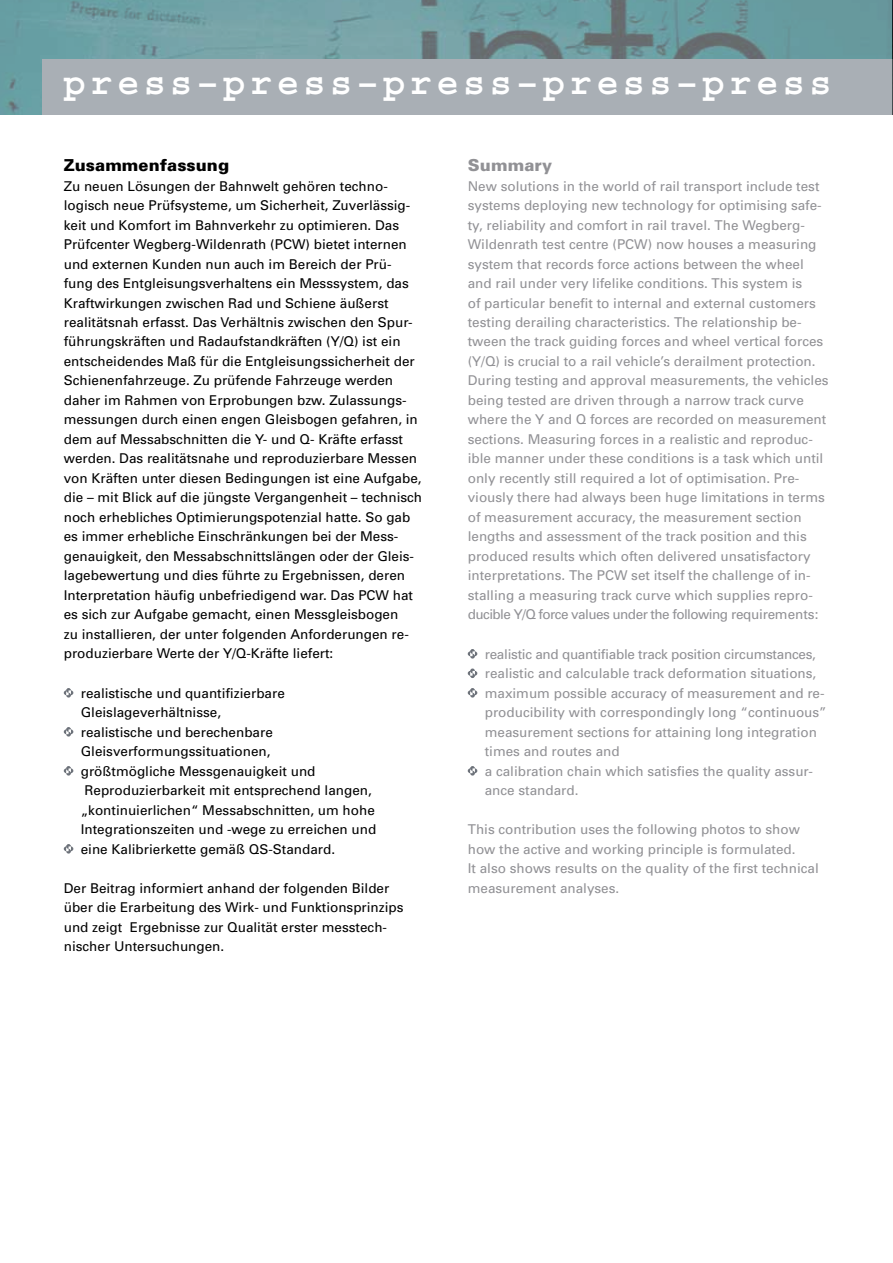
<style>
.page{position:relative;width:893px;height:1263px;background:#fff}
.page>*{position:absolute;margin:0;border:0;box-sizing:border-box;transform-origin:0 0}
.t1{font:700 37.5px "Courier Std";letter-spacing:.11em;color:#fff}
.t2{font:900 16.5px "Univers";letter-spacing:.005em;color:#000}
.t3{font:900 16.5px "Univers";letter-spacing:.01em;color:#919195}
.t4{font:13.5px/19.5px "Univers";color:#000}
.t5{font:13.5px/19.5px "Univers";color:#919195}
</style>
<div class="page">
<img style="left:0;top:0;width:893px;height:115px">
<div style="left:43px;top:60px;width:850px;height:55px;background:#a9afb5"></div>
<svg style="left:64px;top:688px;width:9px;height:10px"></svg>
<svg style="left:64px;top:727px;width:9px;height:10px"></svg>
<svg style="left:64px;top:766px;width:9px;height:10px"></svg>
<svg style="left:64px;top:844px;width:9px;height:10px"></svg>
<svg style="left:468px;top:649px;width:9px;height:10px"></svg>
<svg style="left:468px;top:668px;width:9px;height:10px"></svg>
<svg style="left:468px;top:688px;width:9px;height:10px"></svg>
<svg style="left:468px;top:766px;width:9px;height:10px"></svg>
<h1 class="t1" style="left:63px;top:62px;width:770px">press–press–press–press–press</h1>
<p class="t2" style="left:64px;top:155px;width:167px">Zusammenfassung</p>
<p class="t4" style="left:64px;top:176px;width:360px">Zu neuen Lösungen der Bahnwelt gehören techno&shy;logisch neue Prüfsysteme, um Sicherheit, Zuverlässig&shy;keit und Komfort im Bahnverkehr zu optimieren. Das Prüfcenter Wegberg-Wildenrath (PCW) bietet internen und externen Kunden nun auch im Bereich der Prü&shy;fung des Entgleisungsverhaltens ein Messsystem, das Kraftwirkungen zwischen Rad und Schiene äußerst realitätsnah erfasst. Das Verhältnis zwischen den Spur&shy;führungskräften und Radaufstandkräften (Y/Q) ist ein entscheidendes Maß für die Entgleisungssicherheit der Schienenfahrzeuge. Zu prüfende Fahrzeuge werden daher im Rahmen von Erprobungen bzw. Zulassungs&shy;messungen durch einen engen Gleisbogen gefahren, in dem auf Messabschnitten die Y- und Q- Kräfte erfasst werden. Das realitätsnahe und reproduzierbare Messen von Kräften unter diesen Bedingungen ist eine Aufgabe, die – mit Blick auf die jüngste Vergangenheit – technisch noch erhebliches Optimierungspotenzial hatte. So gab es immer erhebliche Einschränkungen bei der Mess&shy;genauigkeit, den Messabschnittslängen oder der Gleis&shy;lagebewertung und dies führte zu Ergebnissen, deren Interpretation häufig unbefriedigend war. Das PCW hat es sich zur Aufgabe gemacht, einen Messgleisbogen<br>zu installieren, der unter folgenden Anforderungen re&shy;produzierbare Werte der Y/Q-Kräfte liefert:</p>
<p class="t4" style="left:81px;top:683px;width:297px">realistische und quantifizierbare Gleislageverhältnisse,<br>realistische und berechenbare Gleisverformungssituationen,<br>größtmögliche Messgenauigkeit und Reproduzierbarkeit mit entsprechend langen, „kontinuierlichen“ Messabschnitten, um hohe Integrationszeiten und -wege zu erreichen und eine Kalibrierkette gemäß QS-Standard.</p>
<p class="t4" style="left:64px;top:878px;width:341px">Der Beitrag informiert anhand der folgenden Bilder über die Erarbeitung des Wirk- und Funktionsprinzips und zeigt Ergebnisse zur Qualität erster messtech&shy;nischer Untersuchungen.</p>
<p class="t3" style="left:468px;top:155px;width:86px">Summary</p>
<p class="t5" style="left:468px;top:176px;width:362px">New solutions in the world of rail transport include test systems deploying new technology for optimising safe&shy;ty, reliability and comfort in rail travel. The Wegberg-Wildenrath test centre (PCW) now houses a measuring system that records force actions between the wheel and rail under very lifelike conditions. This system is<br>of particular benefit to internal and external customers testing derailing characteristics. The relationship be&shy;tween the track guiding forces and wheel vertical forces (Y/Q) is crucial to a rail vehicle’s derailment protection.<br>During testing and approval measurements, the vehicles being tested are driven through a narrow track curve where the Y and Q forces are recorded on measurement sections. Measuring forces in a realistic and reproduc&shy;ible manner under these conditions is a task which until only recently still required a lot of optimisation. Pre&shy;viously there had always been huge limitations in terms of measurement accuracy, the measurement section lengths and assessment of the track position and this produced results which often delivered unsatisfactory interpretations. The PCW set itself the challenge of in&shy;stalling a measuring track curve which supplies repro&shy;ducible Y/Q force values under the following requirements:</p>
<p class="t5" style="left:485px;top:644px;width:344px">realistic and quantifiable track position circumstances, realistic and calculable track deformation situations, maximum possible accuracy of measurement and re&shy;producibility with correspondingly long “continuous” measurement sections for attaining long integration times and routes and<br>a calibration chain which satisfies the quality assur&shy;ance standard.</p>
<p class="t5" style="left:468px;top:820px;width:353px">This contribution uses the following photos to show how the active and working principle is formulated.<br>It also shows results on the quality of the first technical measurement analyses.</p>
</div>
